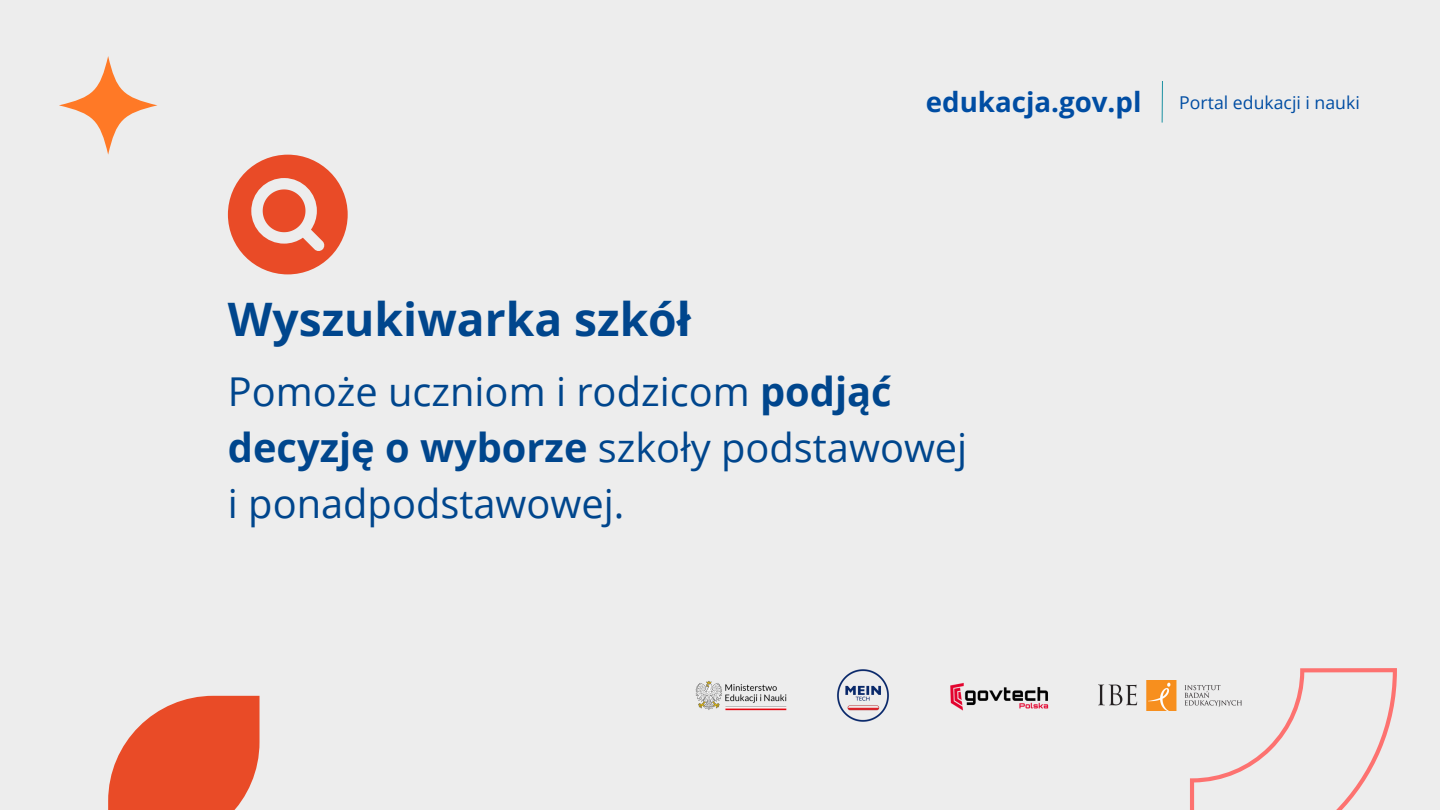
<style>
.page{position:relative;width:1440px;height:810px;background:#ededed}
.page>*{position:absolute;margin:0;border:0;box-sizing:border-box;transform-origin:0 0}
.t1{font:700 46.2px "Open Sans";color:#00468d}
.t2{font:39.8px/56.2px "Open Sans";color:#00468d}
.t3{font:700 27.7px "Open Sans";color:#004da3}
.t4{font:17.7px "Open Sans";color:#004da3}
.s1{font-weight:700}
</style>
<div class="page">
<svg style="left:228px;top:155px;width:120px;height:119px"></svg>
<svg style="left:1190px;top:668px;width:207px;height:142px"></svg>
<svg style="left:108px;top:696px;width:152px;height:114px"></svg>
<svg style="left:59px;top:56px;width:98px;height:98px"></svg>
<svg style="left:1161px;top:81px;width:2px;height:42px"></svg>
<img style="left:695px;top:681px;width:92px;height:30px">
<img style="left:1098px;top:681px;width:143px;height:30px">
<img style="left:837px;top:669px;width:52px;height:53px">
<img style="left:950px;top:682px;width:99px;height:29px">
<p class="t3" style="left:926px;top:82px;width:217px">edukacja.gov.pl</p>
<p class="t4" style="left:1179px;top:90px;width:182px">Portal edukacji i nauki</p>
<p class="t1" style="left:228px;top:287px;width:465px">Wyszukiwarka szkół</p>
<p class="t2" style="left:228px;top:362px;width:741px">Pomoże uczniom i rodzicom <span class="s1">podjąć decyzję o wyborze</span> szkoły podstawowej</p>
<p class="t2" style="left:228px;top:475px;width:398px">i ponadpodstawowej.</p>
</div>
